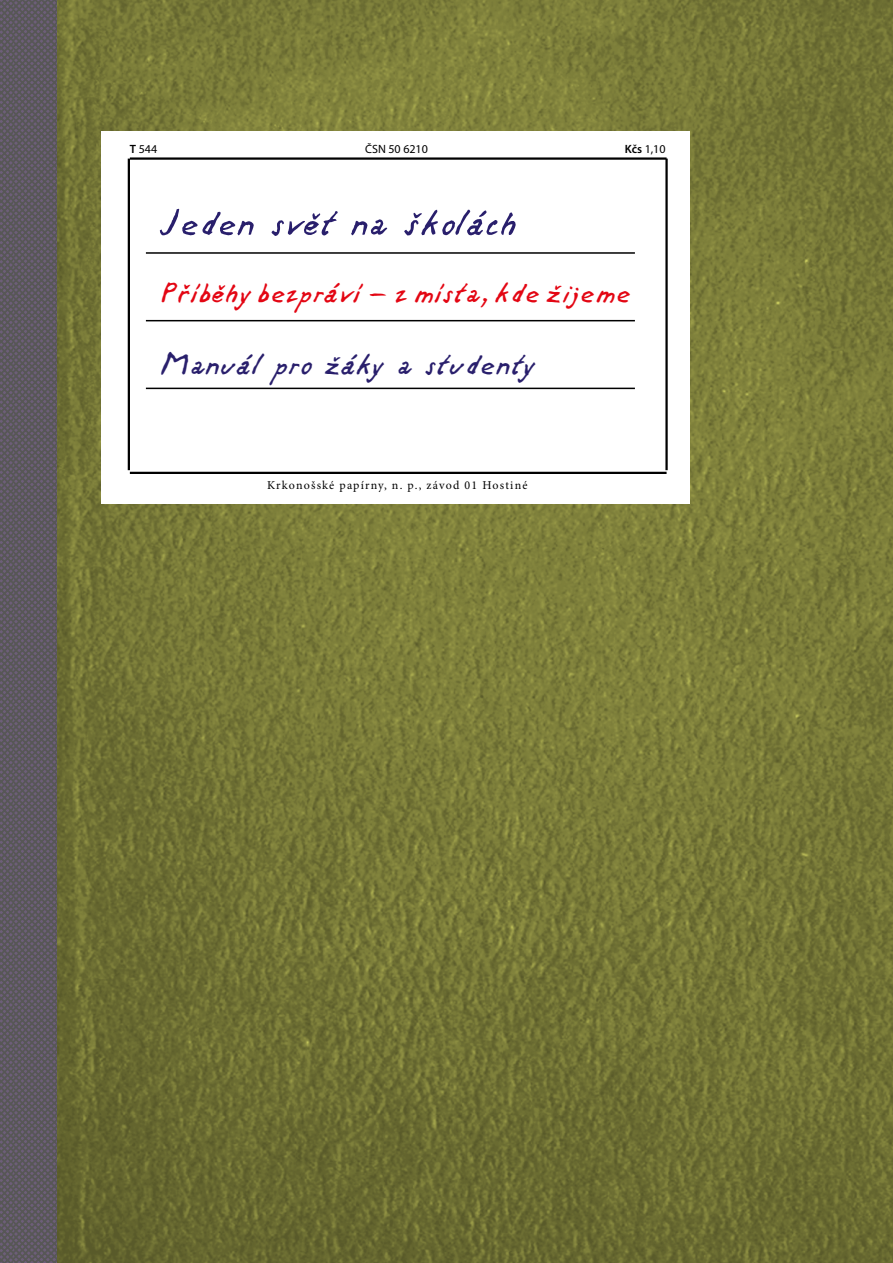
<style>
.page{position:relative;width:893px;height:1263px;background:#fff}
.page>*{position:absolute;margin:0;border:0;box-sizing:border-box;transform-origin:0 0}
.t1{font:58.5px "Manes Script CE";color:#291f6c}
.t2{font:48px "Manes Script CE";color:#291f6c}
.t3{font:46.5px "Manes Script CE";color:#e30613}
.t4{font:12px "Minion Pro";letter-spacing:.095em;color:#000}
.t5{font:12px "Myriad Pro";color:#000}
.s1{font-weight:600}
</style>
<div class="page">
<img style="left:57px;top:0;width:836px;height:1263px">
<svg style="left:0;top:0;width:57px;height:1263px;background:#5e5961"></svg>
<div style="left:102px;top:131px;width:588px;height:372px;background:#fff"></div>
<hr style="left:130px;top:157px;width:537px;height:3px;background:#000">
<hr style="left:130px;top:472px;width:537px;height:2px;background:#000">
<hr style="left:665px;top:159px;width:3px;height:311px;background:#000">
<hr style="left:128px;top:159px;width:2px;height:311px;background:#000">
<hr style="left:146px;top:252px;width:489px;height:2px;background:#000">
<hr style="left:146px;top:320px;width:489px;height:1px;background:#000">
<hr style="left:146px;top:388px;width:489px;height:1px;background:#000">
<p class="t5" style="left:130px;top:143px;width:29px"><span class="s1">T</span> 544</p>
<p class="t5" style="left:365px;top:143px;width:64px">ČSN 50 6210</p>
<p class="t5" style="left:625px;top:143px;width:42px"><span class="s1">Kčs</span> 1,10</p>
<h1 class="t1" style="left:158px;top:194px;width:360px">Jeden svět na školách</h1>
<h3 class="t3" style="left:160px;top:270px;width:472px">Příběhybezpráví – z místa,kdežijeme</h3>
<h2 class="t2" style="left:160px;top:340px;width:377px">Manuál pro žáky a studenty</h2>
<p class="t4" style="left:267px;top:477px;width:262px">Krkonošské papírny, n. p., závod 01 Hostiné</p>
</div>
